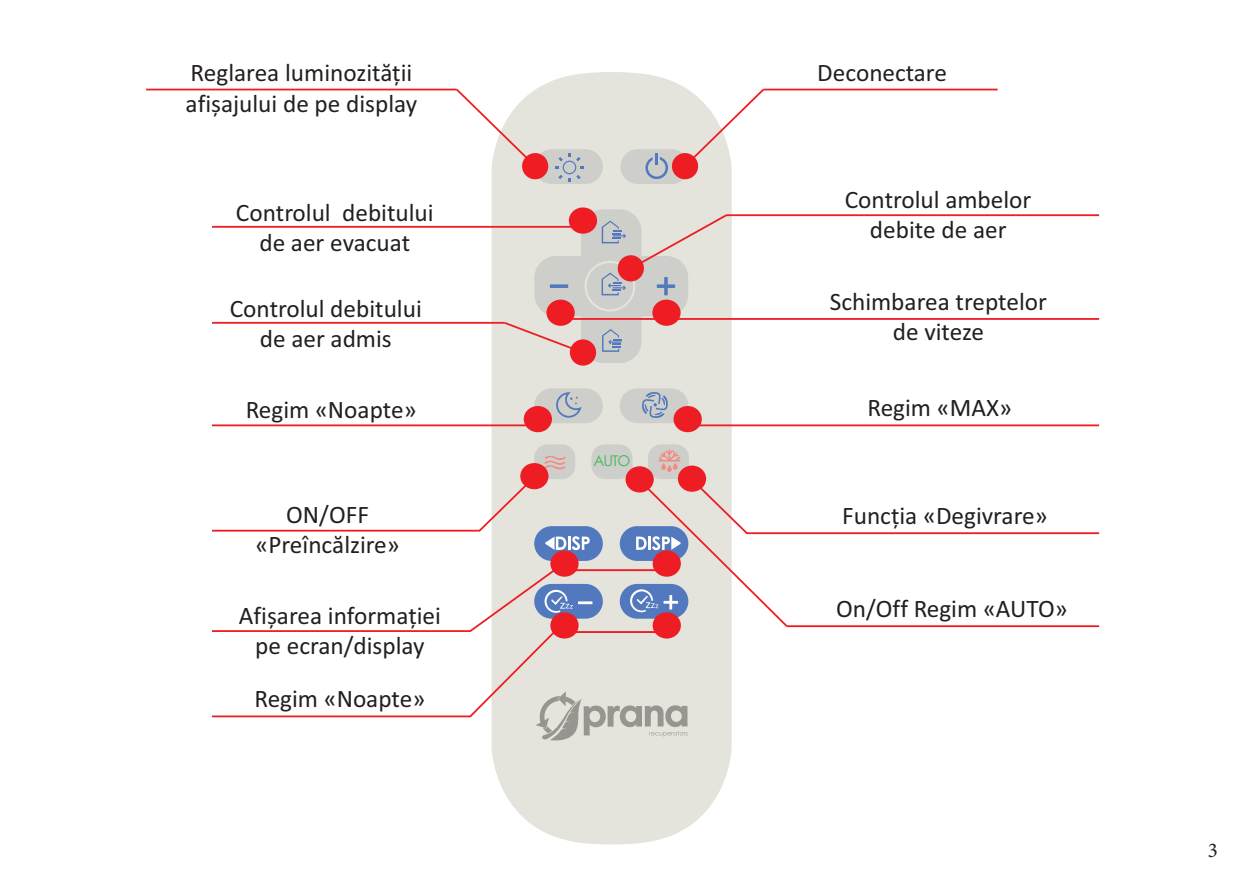
<style>
.page{position:relative;width:1259px;height:893px;background:#fff}
.page>*{position:absolute;margin:0;border:0;box-sizing:border-box;transform-origin:0 0}
.t1{font:25.2px/30.3px "Calibri";color:#231f20;text-align:center}
.t2{font:21px "Minion Pro";color:#231f20}
.t3{font:15px "Century Gothic";color:#47b860}
</style>
<div class="page">
<svg style="left:491px;top:72px;width:240px;height:773px;background:#e6e5df"></svg>
<div style="left:620px;top:149px;width:69px;height:35px;background:#cecfca;border-radius:17px"></div>
<div style="left:534px;top:149px;width:69px;height:35px;background:#cecfca;border-radius:17px"></div>
<div style="left:620px;top:388px;width:68px;height:35px;background:#cecfca;border-radius:17px"></div>
<div style="left:534px;top:388px;width:69px;height:35px;background:#cecfca;border-radius:17px"></div>
<div style="left:534px;top:444px;width:41px;height:35px;background:#cecfca;border-radius:13px"></div>
<div style="left:591px;top:444px;width:41px;height:35px;background:#cecfca;border-radius:13px"></div>
<div style="left:648px;top:444px;width:41px;height:35px;background:#cecfca;border-radius:13px"></div>
<svg style="left:556px;top:392px;width:26px;height:26px"></svg>
<svg style="left:642px;top:392px;width:26px;height:26px"></svg>
<svg style="left:645px;top:153px;width:23px;height:26px"></svg>
<svg style="left:555px;top:153px;width:29px;height:29px"></svg>
<div style="left:673px;top:154px;width:24px;height:24px;background:#ee1d23;border-radius:50%"></div>
<div style="left:672px;top:153px;width:26px;height:26px;border:2px solid #ee1d23;border-radius:50%"></div>
<svg style="left:682px;top:87px;width:84px;height:82px"></svg>
<hr style="left:763px;top:89px;width:234px;height:1px;background:#ee1d23">
<hr style="left:564px;top:318px;width:535px;height:2px;background:#ee1d23">
<div style="left:523px;top:154px;width:24px;height:24px;background:#ee1d23;border-radius:50%"></div>
<div style="left:522px;top:153px;width:26px;height:26px;border:2px solid #ee1d23;border-radius:50%"></div>
<svg style="left:454px;top:87px;width:84px;height:82px"></svg>
<hr style="left:146px;top:89px;width:311px;height:1px;background:#ee1d23">
<div style="left:569px;top:207px;width:28px;height:27px;border:2px solid #ee1d23;border-radius:50%"></div>
<hr style="left:212px;top:226px;width:371px;height:2px;background:#ee1d23">
<div style="left:524px;top:407px;width:27px;height:24px;background:#ee1d23;border-radius:50%"></div>
<div style="left:524px;top:406px;width:28px;height:26px;border:2px solid #ee1d23;border-radius:50%"></div>
<hr style="left:212px;top:424px;width:326px;height:2px;background:#ee1d23">
<div style="left:674px;top:407px;width:27px;height:24px;background:#ee1d23;border-radius:50%"></div>
<div style="left:673px;top:406px;width:29px;height:26px;border:2px solid #ee1d23;border-radius:50%"></div>
<hr style="left:687px;top:424px;width:412px;height:2px;background:#ee1d23">
<hr style="left:746px;top:532px;width:353px;height:2px;background:#ee1d23">
<hr style="left:726px;top:214px;width:373px;height:2px;background:#ee1d23">
<hr style="left:786px;top:625px;width:313px;height:2px;background:#ee1d23">
<svg style="left:212px;top:449px;width:577px;height:292px"></svg>
<div style="left:570px;top:339px;width:26px;height:27px;border:2px solid #ee1d23;border-radius:50%"></div>
<svg style="left:502px;top:209px;width:227px;height:154px;background:#dbc7c3"></svg>
<hr style="left:212px;top:322px;width:292px;height:2px;background:#ee1d23">
<p class="t1" style="left:186px;top:59px;width:233px;text-align:left">Reglarea luminozității afișajului de pe display</p>
<p class="t1" style="left:236px;top:199px;width:199px">Controlul debitului de aer evacuat</p>
<p class="t1" style="left:230px;top:295px;width:194px">Controlul debitului de aer admis</p>
<p class="t1" style="left:817px;top:59px;width:131px">Deconectare</p>
<p class="t1" style="left:844px;top:186px;width:188px">Controlul ambelor debite de aer</p>
<p class="t1" style="left:830px;top:288px;width:219px">Schimbarea treptelor de viteze</p>
<p class="t1" style="left:246px;top:396px;width:172px">Regim «Noapte»</p>
<p class="t1" style="left:867px;top:394px;width:146px">Regim «MAX»</p>
<p class="t3" style="left:593px;top:452px;width:39px">AUTO</p>
<p class="t1" style="left:255px;top:501px;width:146px">ON/OFF «Preîncălzire»</p>
<p class="t1" style="left:842px;top:502px;width:207px">Funcția «Degivrare»</p>
<p class="t1" style="left:239px;top:602px;width:203px">Afișarea informației pe ecran/display</p>
<p class="t1" style="left:254px;top:685px;width:172px">Regim «Noapte»</p>
<p class="t1" style="left:836px;top:595px;width:233px">On/Off Regim «AUTO»</p>
<p class="t2" style="left:1208px;top:838px;width:12px">3</p>
</div>
